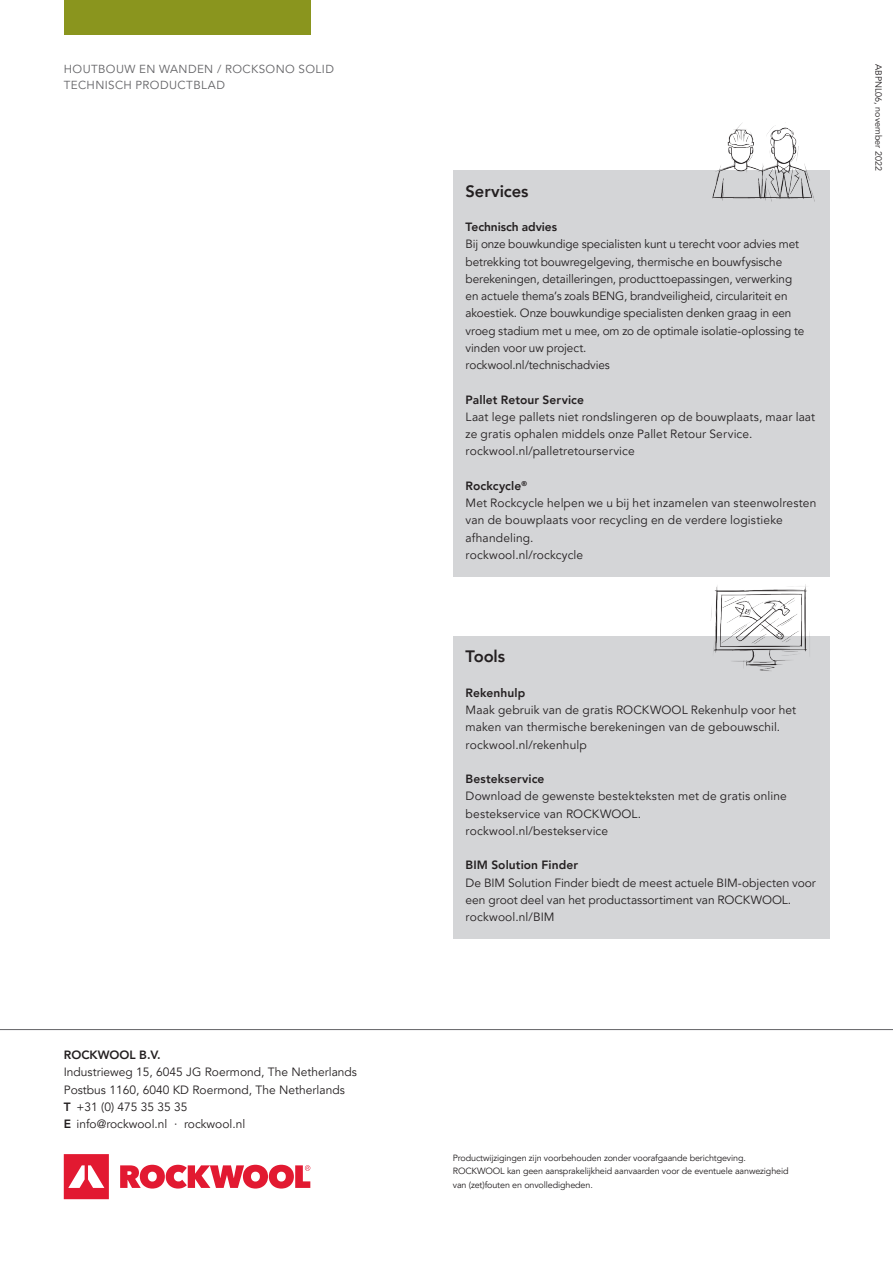
<style>
.page{position:relative;width:893px;height:1263px;background:#fff}
.page>*{position:absolute;margin:0;border:0;box-sizing:border-box;transform-origin:0 0}
.t1{font:800 16.5px "Avenir LT Pro";letter-spacing:-.005em;color:#231f20}
.t2{font:12px/17.2px "Avenir LT Pro";color:#231f20}
.t3{font:800 12px "Avenir LT Pro";letter-spacing:.005em;color:#231f20}
.t4{font:11.7px/16.5px "Avenir LT Pro";letter-spacing:.035em;color:#636366}
.t5{font:9px/13.5px "Avenir LT Pro";letter-spacing:-.015em;color:#231f20}
.s1{font-weight:800}
</style>
<div class="page">
<div style="left:64px;top:0;width:246px;height:34px;background:#8a951e"></div>
<hr style="left:0;top:1029px;width:893px;height:1px;background:#636366">
<svg style="left:64px;top:1154px;width:246px;height:45px"></svg>
<div style="left:453px;top:636px;width:376px;height:302px;background:#d4d5d7"></div>
<img style="left:705px;top:576px;width:112px;height:95px">
<div style="left:453px;top:170px;width:376px;height:406px;background:#d4d5d7"></div>
<img style="left:712px;top:123px;width:103px;height:79px">
<p class="t4" style="left:64px;top:61px;width:272px">HOUTBOUW EN WANDEN / ROCKSONO SOLID<br>TECHNISCH PRODUCTBLAD</p>
<p class="t5" style="left:885px;top:64px;width:108px;rotate:90deg">ABPNL06, november 2022</p>
<h1 class="t1" style="left:466px;top:181px;width:64px">Services</h1>
<p class="t3" style="left:466px;top:220px;width:93px">Technisch advies</p>
<p class="t2" style="left:466px;top:236px;width:340px">Bij onze bouwkundige specialisten kunt u terecht voor advies met betrekking tot bouwregelgeving, thermische en bouwfysische berekeningen, detailleringen, producttoepassingen, verwerking en actuele thema’s zoals BENG, brandveiligheid, circulariteit en akoestiek. Onze bouwkundige specialisten denken graag in een vroeg stadium met u mee, om zo de optimale isolatie-oplossing te vinden voor uw project.<br>rockwool.nl/technischadvies</p>
<p class="t3" style="left:466px;top:392px;width:120px">Pallet Retour Service</p>
<p class="t2" style="left:466px;top:408px;width:351px">Laat lege pallets niet rondslingeren op de bouwplaats, maar laat ze gratis ophalen middels onze Pallet Retour Service. rockwool.nl/palletretourservice</p>
<p class="t2" style="left:466px;top:477px;width:352px"><span class="s1">Rockcycle</span><sup>®<br></sup>Met Rockcycle helpen we u bij het inzamelen van steenwolresten van de bouwplaats voor recycling en de verdere logistieke afhandeling.<br>rockwool.nl/rockcycle</p>
<p class="t3" style="left:64px;top:1048px;width:98px">ROCKWOOL B.V.</p>
<p class="t2" style="left:64px;top:1064px;width:295px">Industrieweg 15, 6045 JG Roermond, The Netherlands Postbus 1160, 6040 KD Roermond, The Netherlands<br><span class="s1">T</span> +31 (0) 475 35 35 35<br><span class="s1">E</span> info@rockwool.nl · rockwool.nl</p>
<h1 class="t1" style="left:466px;top:647px;width:41px">Tools</h1>
<p class="t3" style="left:466px;top:686px;width:61px">Rekenhulp</p>
<p class="t2" style="left:466px;top:702px;width:332px">Maak gebruik van de gratis ROCKWOOL Rekenhulp voor het maken van thermische berekeningen van de gebouwschil. rockwool.nl/rekenhulp</p>
<p class="t3" style="left:466px;top:772px;width:80px">Bestekservice</p>
<p class="t2" style="left:466px;top:788px;width:323px">Download de gewenste bestekteksten met de gratis online bestekservice van ROCKWOOL.<br>rockwool.nl/bestekservice</p>
<p class="t3" style="left:466px;top:858px;width:114px">BIM Solution Finder</p>
<p class="t2" style="left:466px;top:874px;width:352px">De BIM Solution Finder biedt de meest actuele BIM-objecten voor een groot deel van het productassortiment van ROCKWOOL. rockwool.nl/BIM</p>
<p class="t5" style="left:453px;top:1151px;width:337px">Productwijzigingen zijn voorbehouden zonder voorafgaande berichtgeving.<br>ROCKWOOL kan geen aansprakelijkheid aanvaarden voor de eventuele aanwezigheid van (zet)fouten en onvolledigheden.</p>
</div>
